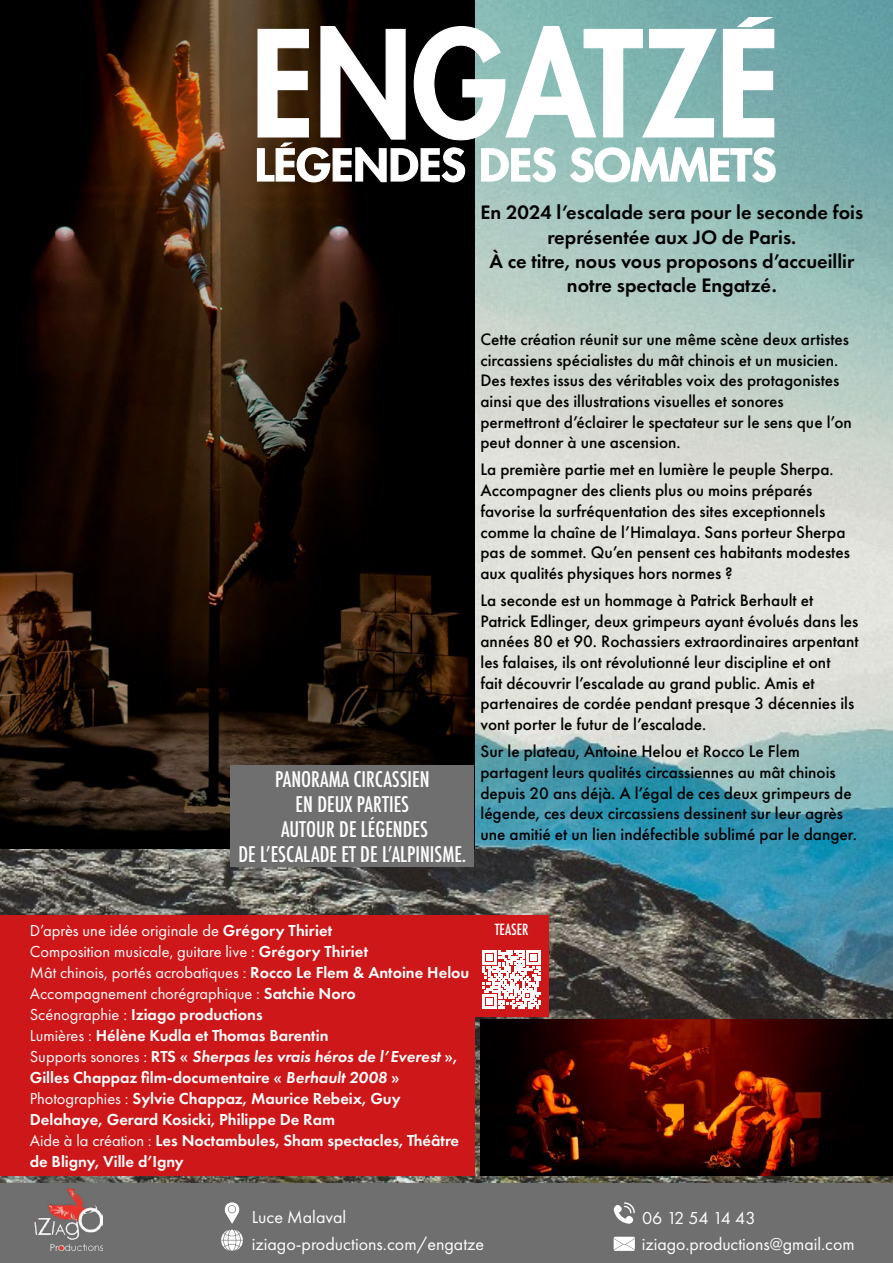
<style>
.page{position:relative;width:893px;height:1263px;background:#fff}
.page>*{position:absolute;margin:0;border:0;box-sizing:border-box;transform-origin:0 0}
.t1{font:500 condensed 21px/25.2px "Futura";color:#fff;text-align:center}
.t2{font:600 20.25px/24.3px "Futura PT";color:#000;text-align:center}
.t3{font:18px/27px "Futura PT";color:#fff}
.t4{font:500 17.25px/20.7px "Futura PT";color:#000}
.t5{font:600 16.5px/21px "Futura PT";color:#fff}
.t6{font:500 condensed 15px "Futura";color:#fff}
.s1{font-weight:400}
.s2{font-style:italic}
</style>
<div class="page">
<img style="left:0;top:0;width:893px;height:1183px">
<img style="left:0;top:0;width:474px;height:848px">
<div style="left:0;top:1183px;width:893px;height:80px;background:#706f6f"></div>
<svg style="left:221px;top:1202px;width:22px;height:49px"></svg>
<img style="left:34px;top:1188px;width:69px;height:62px">
<div style="left:0;top:915px;width:474px;height:261px;background:#cd1719"></div>
<img style="left:480px;top:1020px;width:413px;height:156px">
<svg style="left:256px;top:16px;width:520px;height:167px"></svg>
<div style="left:230px;top:765px;width:244px;height:102px;background:#706f6f"></div>
<div style="left:474px;top:942px;width:75px;height:75px;background:#cd1719"></div>
<svg style="left:482px;top:950px;width:59px;height:58px"></svg>
<div style="left:474px;top:915px;width:75px;height:27px;background:#cd1719"></div>
<svg style="left:614px;top:1237px;width:21px;height:14px"></svg>
<svg style="left:613px;top:1202px;width:22px;height:22px"></svg>
<p class="t1" style="left:238px;top:766px;width:229px">PANORAMA CIRCASSIEN<br>EN DEUX PARTIES<br>AUTOUR DE LÉGENDES<br>DE L’ESCALADE ET DE L’ALPINISME.</p>
<p class="t2" style="left:481px;top:200px;width:384px">En 2024 l’escalade sera pour le seconde fois représentée aux JO de Paris.<br>À ce titre, nous vous proposons d’accueillir notre spectacle Engatzé.</p>
<p class="t4" style="left:480px;top:329px;width:373px">Cette création réunit sur une même scène deux artistes circassiens spécialistes du mât chinois et un musicien.<br>Des textes issus des véritables voix des protagonistes ainsi que des illustrations visuelles et sonores permettront d’éclairer le spectateur sur le sens que l’on peut donner à une ascension.</p>
<p class="t4" style="left:480px;top:459px;width:371px">La première partie met en lumière le peuple Sherpa.<br>Accompagner des clients plus ou moins préparés favorise la surfréquentation des sites exceptionnels comme la chaîne de l’Himalaya. Sans porteur Sherpa pas de sommet. Qu’en pensent ces habitants modestes aux qualités physiques hors normes ?</p>
<p class="t4" style="left:480px;top:590px;width:380px">La seconde est un hommage à Patrick Berhault et Patrick Edlinger, deux grimpeurs ayant évolués dans les années 80 et 90. Rochassiers extraordinaires arpentant les falaises, ils ont révolutionné leur discipline et ont<br>fait découvrir l’escalade au grand public. Amis et partenaires de cordée pendant presque 3 décennies ils vont porter le futur de l’escalade.</p>
<p class="t4" style="left:480px;top:741px;width:378px">Sur le plateau, Antoine Helou et Rocco Le Flem partagent leurs qualités circassiennes au mât chinois depuis 20 ans déjà. A l’égal de ces deux grimpeurs de légende, ces deux circassiens dessinent sur leur agrès une amitié et un lien indéfectible sublimé par le danger.</p>
<p class="t5" style="left:30px;top:920px;width:441px"><span class="s1">D’après une idée originale de</span> Grégory Thiriet<br><span class="s1">Composition musicale, guitare live :</span> Grégory Thiriet<br><span class="s1">Mât chinois, portés acrobatiques :</span> Rocco Le Flem &amp; Antoine Helou <span class="s1">Accompagnement chorégraphique :</span> Satchie Noro<br><span class="s1">Scénographie :</span> Iziago productions<br><span class="s1">Lumières :</span> Hélène Kudla et Thomas Barentin<br><span class="s1">Supports sonores :</span> RTS « <span class="s2">Sherpas les vrais héros de l’Everest</span> », Gilles Chappaz film-documentaire « <span class="s2">Berhault 2008</span> » <span class="s1">Photographies :</span> Sylvie Chappaz, Maurice Rebeix, Guy Delahaye, Gerard Kosicki, Philippe De Ram<br><span class="s1">Aide à la création :</span> Les Noctambules, Sham spectacles, Théâtre de Bligny, Ville d’Igny</p>
<p class="t6" style="left:495px;top:919px;width:35px">TEASER</p>
<p class="t3" style="left:252px;top:1204px;width:234px">Luce Malaval iziago-productions.com/engatze</p>
<p class="t3" style="left:642px;top:1204px;width:214px;line-height:26.4px">06 12 54 14 43 iziago.productions@gmail.com</p>
</div>
